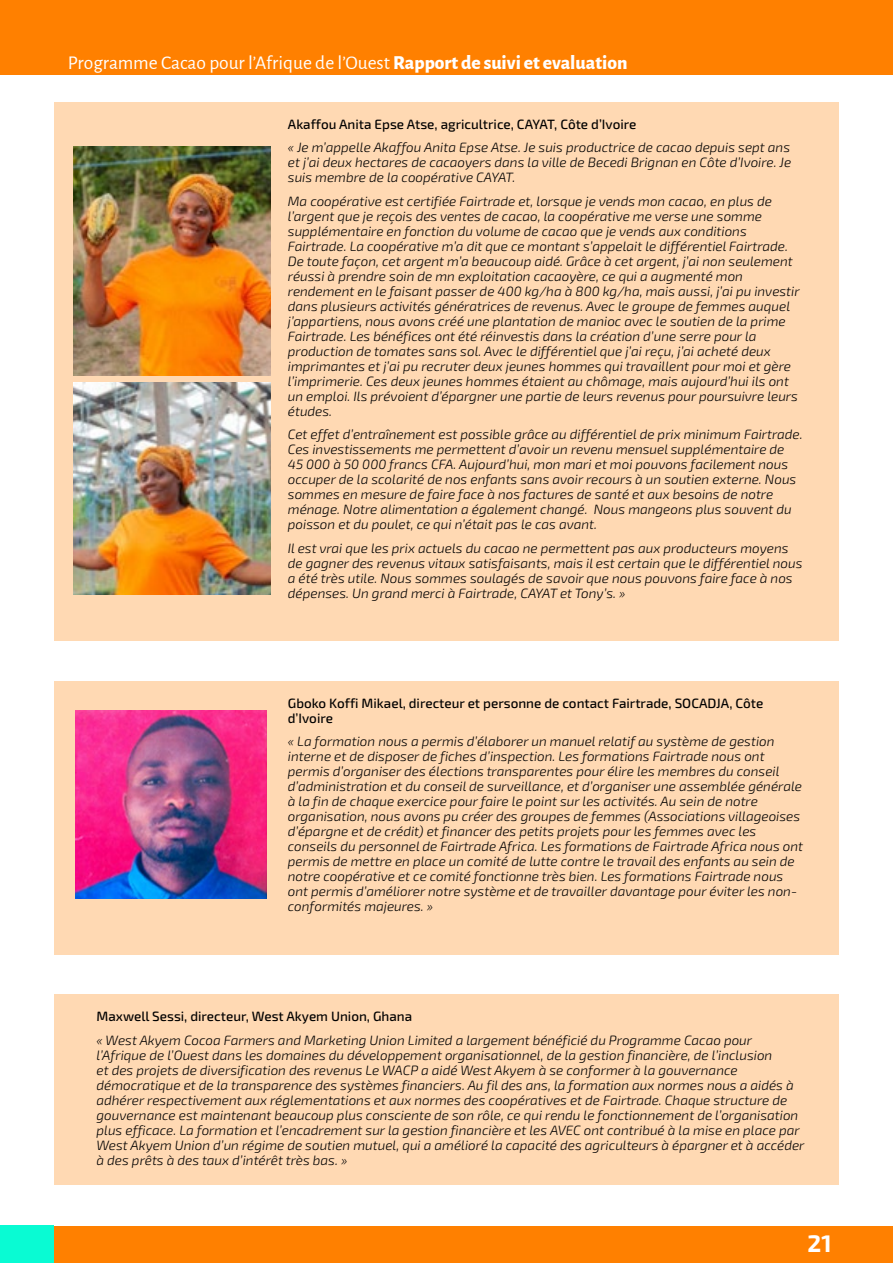
<style>
.page{position:relative;width:893px;height:1263px;background:#fff}
.page>*{position:absolute;margin:0;border:0;box-sizing:border-box;transform-origin:0 0}
.t1{font:700 24px "Exo 2";color:#fff}
.t2{font:19.5px "Alegreya Sans";color:#fff}
.Testimonial_Section{font:italic 300 13.5px/15px "Exo 2";color:#000}
.Testimonial_Section-2{font:500 13.5px/15px "Exo 2";color:#000}
.s1{font-weight:800}
</style>
<div class="page">
<div style="left:0;top:0;width:893px;height:75px;background:#ff8000"></div>
<div style="left:0;top:1226px;width:893px;height:37px;background:#ff8000"></div>
<div style="left:0;top:1225px;width:54px;height:38px;background:#09fbd3"></div>
<div style="left:54px;top:102px;width:785px;height:46px;background:#ffd9b3"></div>
<div style="left:54px;top:126px;width:785px;height:76px;background:#ffd9b3"></div>
<div style="left:54px;top:179px;width:785px;height:256px;background:#ffd9b3"></div>
<div style="left:54px;top:413px;width:785px;height:136px;background:#ffd9b3"></div>
<div style="left:54px;top:526px;width:785px;height:91px;background:#ffd9b3"></div>
<div style="left:54px;top:595px;width:785px;height:46px;background:#ffd9b3"></div>
<div style="left:54px;top:681px;width:785px;height:61px;background:#ffd9b3"></div>
<div style="left:54px;top:720px;width:785px;height:211px;background:#ffd9b3"></div>
<div style="left:54px;top:908px;width:785px;height:46px;background:#ffd9b3"></div>
<div style="left:54px;top:995px;width:785px;height:46px;background:#ffd9b3"></div>
<div style="left:54px;top:1018px;width:785px;height:166px;background:#ffd9b3"></div>
<img style="left:75px;top:710px;width:191px;height:189px">
<img style="left:74px;top:147px;width:197px;height:229px">
<img style="left:74px;top:382px;width:197px;height:213px">
<h2 class="t2" style="left:68px;top:49px;width:561px">Programme Cacao pour l’Afrique de l’Ouest <span class="s1">Rapport de suivi et evaluation</span></h2>
<p class="Testimonial_Section-2" style="left:288px;top:117px;width:350px">Akaffou Anita Epse Atse, agricultrice, CAYAT, Côte d’Ivoire</p>
<p class="Testimonial_Section" style="left:288px;top:140px;width:505px;text-align:justify">« Je m’appelle Akaffou Anita Epse Atse. Je suis productrice de cacao depuis sept ans et j’ai deux hectares de cacaoyers dans la ville de Becedi Brignan en Côte d’Ivoire. Je suis membre de la coopérative CAYAT.</p>
<p class="Testimonial_Section" style="left:288px;top:194px;width:513px">Ma coopérative est certifiée Fairtrade et, lorsque je vends mon cacao, en plus de l’argent que je reçois des ventes de cacao, la coopérative me verse une somme supplémentaire en fonction du volume de cacao que je vends aux conditions Fairtrade. La coopérative m’a dit que ce montant s’appelait le différentiel Fairtrade.<br>De toute façon, cet argent m’a beaucoup aidé. Grâce à cet argent, j’ai non seulement réussi à prendre soin de mn exploitation cacaoyère, ce qui a augmenté mon rendement en le faisant passer de 400 kg/ha à 800 kg/ha, mais aussi, j’ai pu investir dans plusieurs activités génératrices de revenus. Avec le groupe de femmes auquel j’appartiens, nous avons créé une plantation de manioc avec le soutien de la prime Fairtrade. Les bénéfices ont été réinvestis dans la création d’une serre pour la production de tomates sans sol. Avec le différentiel que j’ai reçu, j’ai acheté deux imprimantes et j’ai pu recruter deux jeunes hommes qui travaillent pour moi et gère l’imprimerie. Ces deux jeunes hommes étaient au chômage, mais aujourd’hui ils ont un emploi. Ils prévoient d’épargner une partie de leurs revenus pour poursuivre leurs études.</p>
<p class="Testimonial_Section" style="left:288px;top:427px;width:516px">Cet effet d’entraînement est possible grâce au différentiel de prix minimum Fairtrade.<br>Ces investissements me permettent d’avoir un revenu mensuel supplémentaire de 45 000 à 50 000 francs CFA. Aujourd’hui, mon mari et moi pouvons facilement nous occuper de la scolarité de nos enfants sans avoir recours à un soutien externe. Nous sommes en mesure de faire face à nos factures de santé et aux besoins de notre ménage. Notre alimentation a également changé. Nous mangeons plus souvent du poisson et du poulet, ce qui n’était pas le cas avant.</p>
<p class="Testimonial_Section" style="left:288px;top:541px;width:516px">Il est vrai que les prix actuels du cacao ne permettent pas aux producteurs moyens de gagner des revenus vitaux satisfaisants, mais il est certain que le différentiel nous a été très utile. Nous sommes soulagés de savoir que nous pouvons faire face à nos dépenses. Un grand merci à Fairtrade, CAYAT et Tony’s. »</p>
<p class="Testimonial_Section-2" style="left:288px;top:696px;width:477px">Gboko Koffi Mikael, directeur et personne de contact Fairtrade, SOCADJA, Côte d’Ivoire</p>
<p class="Testimonial_Section" style="left:288px;top:734px;width:517px">« La formation nous a permis d’élaborer un manuel relatif au système de gestion interne et de disposer de fiches d’inspection. Les formations Fairtrade nous ont permis d’organiser des élections transparentes pour élire les membres du conseil d’administration et du conseil de surveillance, et d’organiser une assemblée générale à la fin de chaque exercice pour faire le point sur les activités. Au sein de notre organisation, nous avons pu créer des groupes de femmes (Associations villageoises d’épargne et de crédit) et financer des petits projets pour les femmes avec les conseils du personnel de Fairtrade Africa. Les formations de Fairtrade Africa nous ont permis de mettre en place un comité de lutte contre le travail des enfants au sein de notre coopérative et ce comité fonctionne très bien. Les formations Fairtrade nous ont permis d’améliorer notre système et de travailler davantage pour éviter les non&shy;conformités majeures. »</p>
<p class="Testimonial_Section-2" style="left:97px;top:1009px;width:317px">Maxwell Sessi, directeur, West Akyem Union, Ghana</p>
<p class="Testimonial_Section" style="left:97px;top:1033px;width:709px">« West Akyem Cocoa Farmers and Marketing Union Limited a largement bénéficié du Programme Cacao pour l’Afrique de l’Ouest dans les domaines du développement organisationnel, de la gestion financière, de l’inclusion<br>et des projets de diversification des revenus Le WACP a aidé West Akyem à se conformer à la gouvernance démocratique et de la transparence des systèmes financiers. Au fil des ans, la formation aux normes nous a aidés à adhérer respectivement aux réglementations et aux normes des coopératives et de Fairtrade. Chaque structure de gouvernance est maintenant beaucoup plus consciente de son rôle, ce qui rendu le fonctionnement de l’organisation plus efficace. La formation et l’encadrement sur la gestion financière et les AVEC ont contribué à la mise en place par West Akyem Union d’un régime de soutien mutuel, qui a amélioré la capacité des agriculteurs à épargner et à accéder à des prêts à des taux d’intérêt très bas. »</p>
<h1 class="t1" style="left:808px;top:1229px;width:26px">21</h1>
</div>
